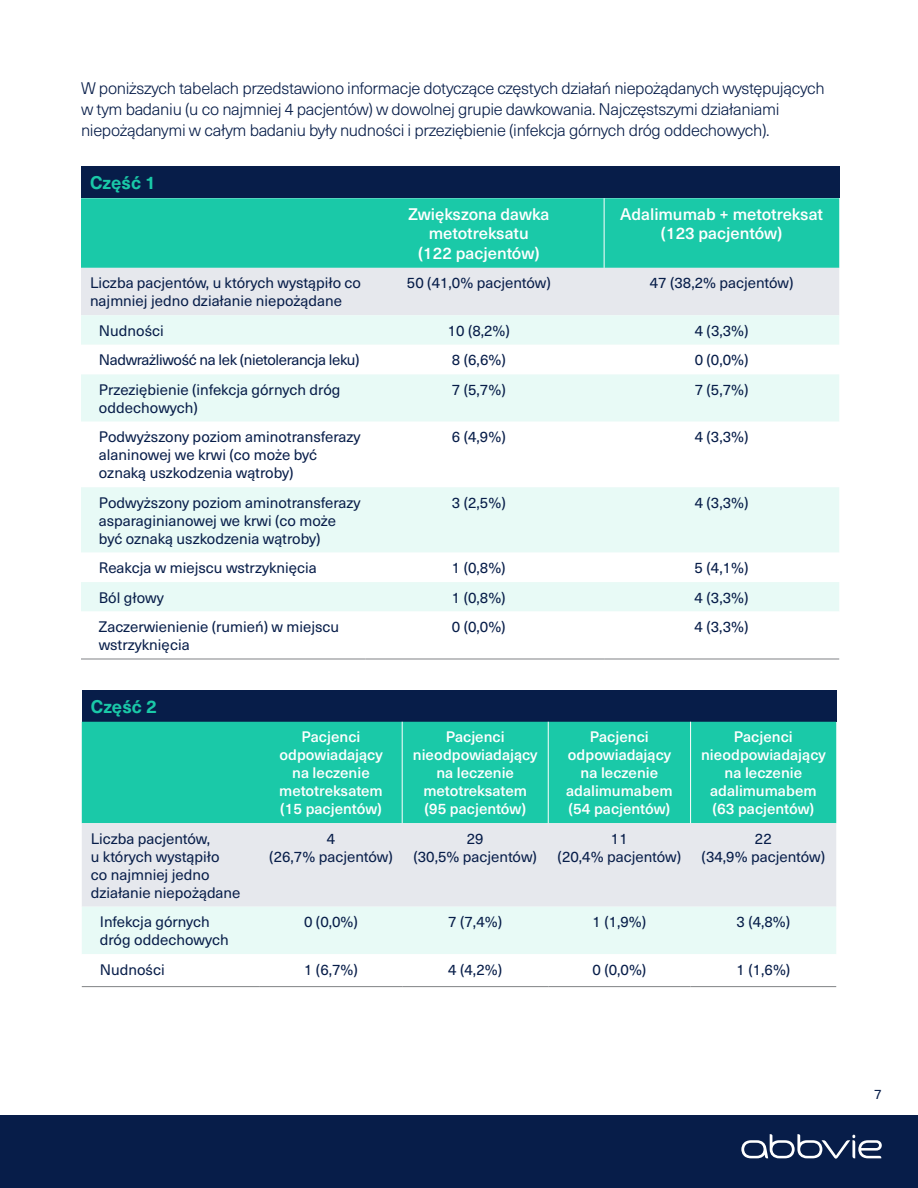
<style>
.page{position:relative;width:918px;height:1188px;background:#fff}
.page>*{position:absolute;margin:0;border:0;box-sizing:border-box;transform-origin:0 0}
.t1{font:700 18px "Neue Haas Unica Pro";color:#1ac9a8}
.t2{font:300 16.5px/21px "Neue Haas Unica Pro";letter-spacing:-.02em;color:#071d49}
.t3{font:500 16.5px/19.5px "Neue Haas Unica Pro";color:#fff;text-align:center}
.t4{font:15px/18px "Neue Haas Unica Pro";color:#071d49}
.t5{font:500 15px/18px "Neue Haas Unica Pro";color:#fff;text-align:center}
.t6{font:15px "Neue Haas Unica Pro";letter-spacing:-.025em;color:#071d49}
.t7{font:13.5px "Neue Haas Unica Pro";color:#071d49}
</style>
<div class="page">
<div style="left:0;top:1115px;width:918px;height:73px;background:#071d49"></div>
<div style="left:81px;top:166px;width:758px;height:32px;background:#071d49"></div>
<div style="left:81px;top:198px;width:758px;height:70px;background:#1ac9a8"></div>
<div style="left:81px;top:268px;width:758px;height:47px;background:#e6e8ed"></div>
<div style="left:81px;top:315px;width:758px;height:30px;background:#e8faf6"></div>
<svg style="left:81px;top:374px;width:758px;height:285px"></svg>
<hr style="left:81px;top:659px;width:285px;height:1px;background:#808285">
<hr style="left:366px;top:659px;width:238px;height:1px;background:#808285">
<hr style="left:604px;top:659px;width:235px;height:1px;background:#808285">
<hr style="left:604px;top:198px;width:1px;height:70px;background:#fff">
<div style="left:82px;top:690px;width:754px;height:32px;background:#071d49"></div>
<div style="left:82px;top:722px;width:754px;height:101px;background:#1ac9a8"></div>
<div style="left:82px;top:823px;width:754px;height:84px;background:#e6e8ed"></div>
<div style="left:82px;top:907px;width:754px;height:47px;background:#e8faf6"></div>
<hr style="left:402px;top:722px;width:1px;height:101px;background:#fff">
<hr style="left:548px;top:722px;width:1px;height:101px;background:#fff">
<hr style="left:690px;top:722px;width:1px;height:101px;background:#fff">
<hr style="left:82px;top:986px;width:178px;height:1px;background:#808285">
<hr style="left:260px;top:986px;width:142px;height:1px;background:#808285">
<hr style="left:402px;top:986px;width:146px;height:1px;background:#808285">
<hr style="left:548px;top:986px;width:143px;height:1px;background:#808285">
<hr style="left:691px;top:986px;width:145px;height:1px;background:#808285">
<svg style="left:741px;top:1134px;width:141px;height:25px"></svg>
<p class="t2" style="left:81px;top:78px;width:745px">W poniższych tabelach przedstawiono informacje dotyczące częstych działań niepożądanych występujących w tym badaniu (u co najmniej 4 pacjentów) w dowolnej grupie dawkowania. Najczęstszymi działaniami niepożądanymi w całym badaniu były nudności i przeziębienie (infekcja górnych dróg oddechowych).</p>
<p class="t1" style="left:90px;top:172px;width:68px">Część 1</p>
<p class="t3" style="left:408px;top:204px;width:142px">Zwiększona dawka metotreksatu<br>(122 pacjentów)</p>
<p class="t3" style="left:620px;top:204px;width:204px">Adalimumab + metotreksat (123 pacjentów)</p>
<p class="t4" style="left:90px;top:274px;width:273px">Liczba pacjentów, u których wystąpiło co najmniej jedno działanie niepożądane</p>
<p class="t4" style="left:407px;top:274px;width:145px">50 (41,0% pacjentów)</p>
<p class="t4" style="left:650px;top:274px;width:145px">47 (38,2% pacjentów)</p>
<p class="t4" style="left:99px;top:322px;width:66px">Nudności</p>
<p class="t4" style="left:448px;top:322px;width:64px">10 (8,2%)</p>
<p class="t4" style="left:695px;top:322px;width:55px">4 (3,3%)</p>
<p class="t6" style="left:99px;top:351px;width:262px">Nadwrażliwość na lek (nietolerancja leku)</p>
<p class="t4" style="left:452px;top:351px;width:55px">8 (6,6%)</p>
<p class="t4" style="left:695px;top:351px;width:55px">0 (0,0%)</p>
<p class="t4" style="left:99px;top:381px;width:243px">Przeziębienie (infekcja górnych dróg oddechowych)</p>
<p class="t4" style="left:452px;top:381px;width:55px">7 (5,7%)</p>
<p class="t4" style="left:695px;top:381px;width:55px">7 (5,7%)</p>
<p class="t4" style="left:99px;top:428px;width:263px">Podwyższony poziom aminotransferazy alaninowej we krwi (co może być oznaką uszkodzenia wątroby)</p>
<p class="t4" style="left:452px;top:428px;width:55px">6 (4,9%)</p>
<p class="t4" style="left:695px;top:428px;width:55px">4 (3,3%)</p>
<p class="t4" style="left:99px;top:494px;width:263px">Podwyższony poziom aminotransferazy asparaginianowej we krwi (co może być oznaką uszkodzenia wątroby)</p>
<p class="t4" style="left:452px;top:494px;width:55px">3 (2,5%)</p>
<p class="t4" style="left:695px;top:494px;width:55px">4 (3,3%)</p>
<p class="t4" style="left:99px;top:559px;width:219px">Reakcja w miejscu wstrzyknięcia</p>
<p class="t4" style="left:452px;top:559px;width:55px">1 (0,8%)</p>
<p class="t4" style="left:695px;top:559px;width:55px">5 (4,1%)</p>
<p class="t4" style="left:99px;top:588px;width:66px">Ból głowy</p>
<p class="t4" style="left:452px;top:588px;width:55px">1 (0,8%)</p>
<p class="t4" style="left:695px;top:588px;width:55px">4 (3,3%)</p>
<p class="t4" style="left:99px;top:618px;width:242px">Zaczerwienienie (rumień) w miejscu wstrzyknięcia</p>
<p class="t4" style="left:452px;top:618px;width:55px">0 (0,0%)</p>
<p class="t4" style="left:695px;top:618px;width:55px">4 (3,3%)</p>
<p class="t1" style="left:91px;top:695px;width:68px">Część 2</p>
<p class="t5" style="left:279px;top:728px;width:105px">Pacjenci odpowiadający na leczenie metotreksatem (15 pacjentów)</p>
<p class="t5" style="left:413px;top:728px;width:126px">Pacjenci nieodpowiadający na leczenie metotreksatem (95 pacjentów)</p>
<p class="t5" style="left:566px;top:728px;width:108px">Pacjenci odpowiadający na leczenie adalimumabem (54 pacjentów)</p>
<p class="t5" style="left:701px;top:728px;width:126px">Pacjenci nieodpowiadający na leczenie adalimumabem (63 pacjentów)</p>
<p class="t4" style="left:91px;top:830px;width:151px">Liczba pacjentów,<br>u których wystąpiło<br>co najmniej jedno działanie niepożądane</p>
<p class="t4" style="left:269px;top:830px;width:125px;text-align:center">4<br>(26,7% pacjentów)</p>
<p class="t4" style="left:413px;top:830px;width:125px;text-align:center">29<br>(30,5% pacjentów)</p>
<p class="t4" style="left:558px;top:830px;width:125px;text-align:center">11<br>(20,4% pacjentów)</p>
<p class="t4" style="left:702px;top:830px;width:125px;text-align:center">22<br>(34,9% pacjentów)</p>
<p class="t4" style="left:100px;top:913px;width:131px">Infekcja górnych dróg oddechowych</p>
<p class="t4" style="left:304px;top:913px;width:55px">0 (0,0%)</p>
<p class="t4" style="left:448px;top:913px;width:55px">7 (7,4%)</p>
<p class="t4" style="left:592px;top:913px;width:55px">1 (1,9%)</p>
<p class="t4" style="left:736px;top:913px;width:55px">3 (4,8%)</p>
<p class="t4" style="left:100px;top:961px;width:66px">Nudności</p>
<p class="t4" style="left:304px;top:961px;width:55px">1 (6,7%)</p>
<p class="t4" style="left:448px;top:961px;width:55px">4 (4,2%)</p>
<p class="t4" style="left:592px;top:961px;width:55px">0 (0,0%)</p>
<p class="t4" style="left:736px;top:961px;width:55px">1 (1,6%)</p>
<p class="t7" style="left:874px;top:1086px;width:9px">7</p>
</div>
